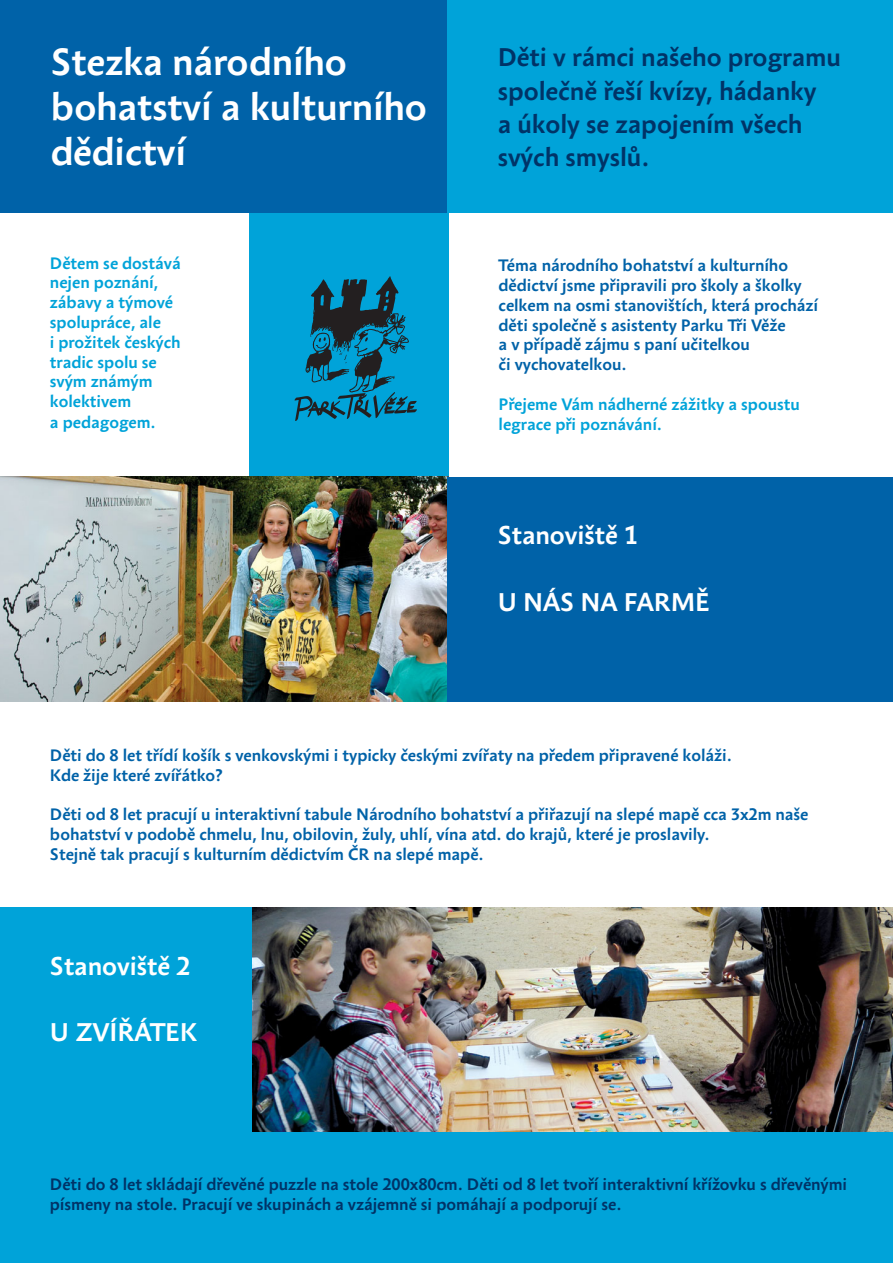
<style>
.page{position:relative;width:893px;height:1263px;background:#fff}
.page>*{position:absolute;margin:0;border:0;box-sizing:border-box;transform-origin:0 0}
.t1{font:500 37.5px/45px "Anselm Sans";letter-spacing:-.005em;color:#fff}
.t2{font:500 25.5px/33.3px "Anselm Sans";letter-spacing:-.005em;color:#003367}
.t3{font:500 25.5px "Anselm Sans";letter-spacing:-.005em;color:#fff}
.t4{font:500 16.5px/19.8px "Anselm Sans";letter-spacing:-.005em;color:#0062a8}
.t5{font:500 16.5px/20px "Anselm Sans";letter-spacing:-.005em;color:#00a3d9}
.t6{font:500 16.5px/19.8px "Anselm Sans";letter-spacing:-.005em;color:#003367}
</style>
<div class="page">
<div style="left:0;top:907px;width:893px;height:356px;background:#00a3d9"></div>
<div style="left:249px;top:204px;width:199px;height:305px;background:#00a3d9"></div>
<div style="left:0;top:0;width:449px;height:213px;background:#0062a8"></div>
<div style="left:448px;top:0;width:445px;height:213px;background:#00a3d9"></div>
<img style="left:0;top:477px;width:448px;height:224px">
<div style="left:448px;top:477px;width:445px;height:224px;background:#0062a8"></div>
<img style="left:252px;top:907px;width:641px;height:225px">
<svg style="left:295px;top:276px;width:122px;height:145px"></svg>
<h1 class="t1" style="left:51px;top:43px;width:378px">Stezka národního bohatství a kulturního dědictví</h1>
<h2 class="t2" style="left:498px;top:43px;width:345px">Děti v rámci našeho programu společně řeší kvízy, hádanky<br>a úkoly se zapojením všech svých smyslů.</h2>
<p class="t5" style="left:50px;top:254px;width:132px">Dětem se dostává nejen poznání, zábavy a týmové spolupráce, ale<br>i prožitek českých tradic spolu se svým známým kolektivem<br>a pedagogem.</p>
<p class="t4" style="left:499px;top:257px;width:321px">Téma národního bohatství a kulturního dědictví jsme připravili pro školy a školky celkem na osmi stanovištích, která prochází děti společně s asistenty Parku Tři Věže<br>a v případě zájmu s paní učitelkou<br>či vychovatelkou.</p>
<p class="t5" style="left:499px;top:396px;width:303px">Přejeme Vám nádherné zážitky a spoustu legrace při poznávání.</p>
<h2 class="t3" style="left:498px;top:525px;width:142px">Stanoviště 1</h2>
<h2 class="t3" style="left:498px;top:591px;width:214px">U NÁS NA FARMĚ</h2>
<p class="t4" style="left:50px;top:747px;width:683px">Děti do 8 let třídí košík s venkovskými i typicky českými zvířaty na předem připravené koláži.<br>Kde žije které zvířátko?</p>
<p class="t4" style="left:50px;top:806px;width:760px">Děti od 8 let pracují u interaktivní tabule Národního bohatství a přiřazují na slepé mapě cca 3x2m naše bohatství v podobě chmelu, lnu, obilovin, žuly, uhlí, vína atd. do krajů, které je proslavily.<br>Stejně tak pracují s kulturním dědictvím ČR na slepé mapě.</p>
<h2 class="t3" style="left:50px;top:955px;width:142px">Stanoviště 2</h2>
<h2 class="t3" style="left:50px;top:1022px;width:149px">U ZVÍŘÁTEK</h2>
<p class="t6" style="left:50px;top:1176px;width:799px">Děti do 8 let skládají dřevěné puzzle na stole 200x80cm. Děti od 8 let tvoří interaktivní křížovku s dřevěnými písmeny na stole. Pracují ve skupinách a vzájemně si pomáhají a podporují se.</p>
</div>
